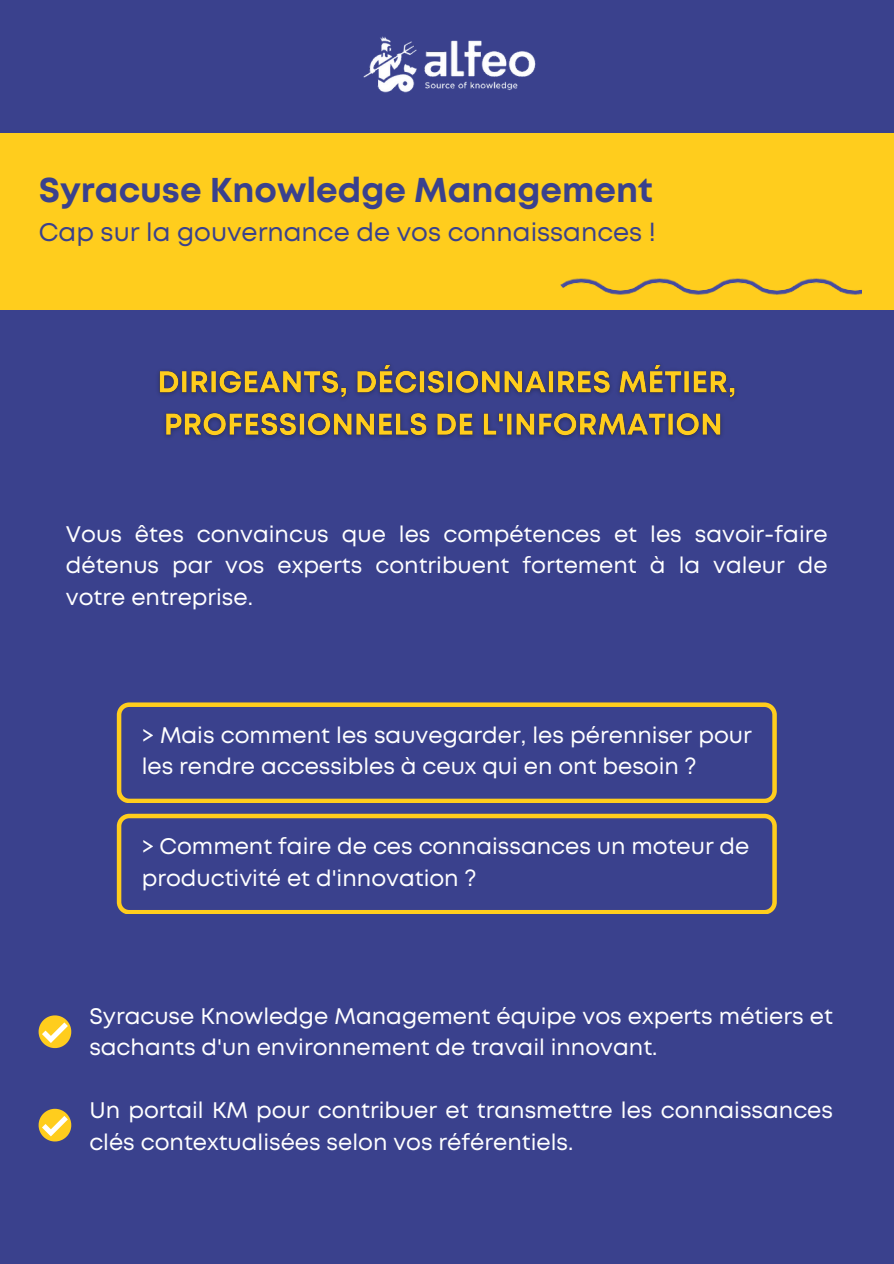
<style>
.page{position:relative;width:894px;height:1264px;background:#fff}
.page>*{position:absolute;margin:0;border:0;box-sizing:border-box;transform-origin:0 0}
.t1{font:700 34.35px "Mont";color:#3a418d}
.t2{font:25.35px "Mont";color:#3a418d}
.t3{font:22.5px/31.5px "Mont";color:#fff}
</style>
<div class="page">
<div style="left:0;top:0;width:893px;height:1263px;background:#3a418d"></div>
<div style="left:0;top:133px;width:893px;height:177px;background:#ffcd1d"></div>
<img style="left:363px;top:36px;width:173px;height:57px">
<img style="left:560px;top:278px;width:301px;height:17px">
<svg style="left:117px;top:702px;width:659px;height:100px"></svg>
<svg style="left:117px;top:813px;width:659px;height:100px"></svg>
<svg style="left:39px;top:1015px;width:32px;height:33px"></svg>
<svg style="left:39px;top:1108px;width:32px;height:33px"></svg>
<img style="left:158px;top:364px;width:578px;height:74px">
<p class="t1" style="left:39px;top:177px;width:615px">Syracuse Knowledge Management</p>
<p class="t2" style="left:39px;top:223px;width:618px">Cap sur la gouvernance de vos connaissances !</p>
<p class="t3" style="left:66px;top:519px;width:763px;text-align:justify">Vous êtes convaincus que les compétences et les savoir-faire détenus par vos experts contribuent fortement à la valeur de votre entreprise.</p>
<p class="t3" style="left:142px;top:720px;width:611px">&gt; Mais comment les sauvegarder, les pérenniser pour les rendre accessibles à ceux qui en ont besoin ?</p>
<p class="t3" style="left:142px;top:832px;width:609px">&gt; Comment faire de ces connaissances un moteur de productivité et d'innovation ?</p>
<p class="t3" style="left:89px;top:1001px;width:745px">Syracuse Knowledge Management équipe vos experts métiers et sachants d'un environnement de travail innovant.</p>
<p class="t3" style="left:89px;top:1096px;width:745px">Un portail KM pour contribuer et transmettre les connaissances clés contextualisées selon vos référentiels.</p>
</div>
